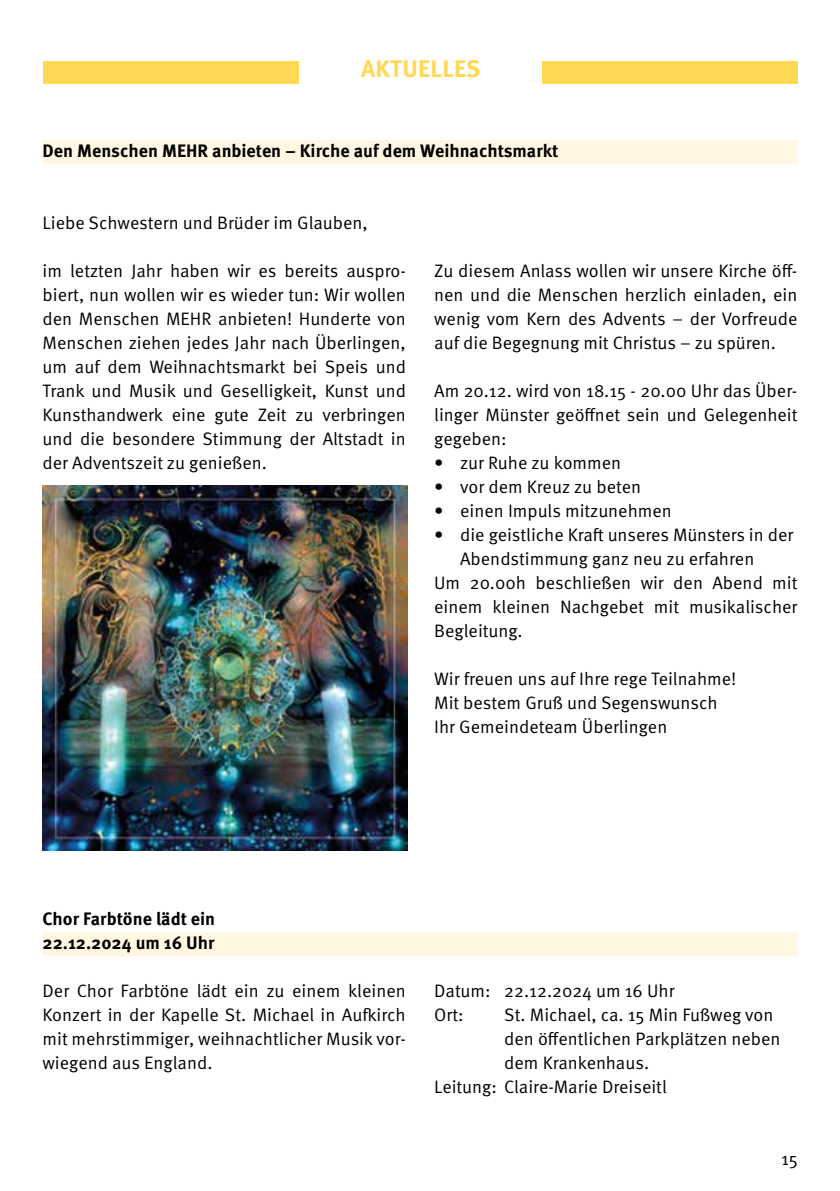
<style>
.page{position:relative;width:840px;height:1191px;background:#fff}
.page>*{position:absolute;margin:0;border:0;box-sizing:border-box;transform-origin:0 0}
.t1{font:700 24px "Meta Pro";letter-spacing:.01em;color:#ffd854}
.t2{font:18px/24px "Meta Pro Norm";color:#000;text-align:justify}
.t3{font:700 18px/24px "Meta Pro";color:#000}
</style>
<div class="page">
<div style="left:43px;top:61px;width:255px;height:22px;background:#ffd854"></div>
<div style="left:542px;top:61px;width:255px;height:22px;background:#ffd854"></div>
<div style="left:43px;top:140px;width:754px;height:24px;background:#fff7e2"></div>
<img style="left:43px;top:486px;width:364px;height:364px">
<div style="left:43px;top:932px;width:754px;height:24px;background:#fff7e2"></div>
<h1 class="t1" style="left:361px;top:50px;width:121px">AKTUELLES</h1>
<p class="t3" style="left:43px;top:138px;width:517px">Den Menschen MEHR anbieten – Kirche auf dem Weihnachtsmarkt</p>
<p class="t2" style="left:43px;top:210px;width:326px">Liebe Schwestern und Brüder im Glauben,</p>
<p class="t2" style="left:43px;top:258px;width:365px">im letzten Jahr haben wir es bereits auspro&shy;biert, nun wollen wir es wieder tun: Wir wollen den Menschen MEHR anbieten! Hunderte von Menschen ziehen jedes Jahr nach Überlingen, um auf dem Weihnachtsmarkt bei Speis und Trank und Musik und Geselligkeit, Kunst und Kunsthandwerk eine gute Zeit zu verbringen und die besondere Stimmung der Altstadt in der Adventszeit zu genießen.</p>
<p class="t2" style="left:434px;top:258px;width:364px">Zu diesem Anlass wollen wir unsere Kirche öff&shy;nen und die Menschen herzlich einladen, ein wenig vom Kern des Advents – der Vorfreude auf die Begegnung mit Christus – zu spüren.</p>
<p class="t2" style="left:434px;top:378px;width:365px">Am 20.12. wird von 18.15 - 20.00 Uhr das Über&shy;linger Münster geöffnet sein und Gelegenheit gegeben:</p>
<p class="t2" style="left:434px;top:450px;width:188px">• zur Ruhe zu kommen</p>
<p class="t2" style="left:434px;top:474px;width:208px">• vor dem Kreuz zu beten</p>
<p class="t2" style="left:434px;top:498px;width:239px">• einen Impuls mitzunehmen</p>
<p class="t2" style="left:434px;top:522px;width:360px">• die geistliche Kraft unseres Münsters in der</p>
<p class="t2" style="left:460px;top:546px;width:295px">Abendstimmung ganz neu zu erfahren</p>
<p class="t2" style="left:434px;top:570px;width:364px">Um 20.00h beschließen wir den Abend mit</p>
<p class="t2" style="left:434px;top:594px;width:364px">einem kleinen Nachgebet mit musikalischer</p>
<p class="t2" style="left:434px;top:618px;width:90px">Begleitung.</p>
<p class="t2" style="left:434px;top:666px;width:304px;text-align:left">Wir freuen uns auf Ihre rege Teilnahme!<br>Mit bestem Gruß und Segenswunsch<br>Ihr Gemeindeteam Überlingen</p>
<p class="t3" style="left:43px;top:906px;width:174px">Chor Farbtöne lädt ein<br>22.12.2024 um 16 Uhr</p>
<p class="t2" style="left:43px;top:978px;width:364px">Der Chor Farbtöne lädt ein zu einem kleinen Konzert in der Kapelle St. Michael in Aufkirch mit mehrstimmiger, weihnachtlicher Musik vor&shy;wiegend aus England.</p>
<p class="t2" style="left:434px;top:978px;width:242px">Datum: 22.12.2024 um 16 Uhr<br>Ort:</p>
<p class="t2" style="left:504px;top:1002px;width:270px">St. Michael, ca. 15 Min Fußweg von</p>
<p class="t2" style="left:504px;top:1026px;width:278px">den öffentlichen Parkplätzen neben</p>
<p class="t2" style="left:504px;top:1050px;width:146px">dem Krankenhaus.</p>
<p class="t2" style="left:434px;top:1074px;width:234px">Leitung: Claire-Marie Dreiseitl</p>
<p class="t2" style="left:780px;top:1146px;width:18px">15</p>
</div>
